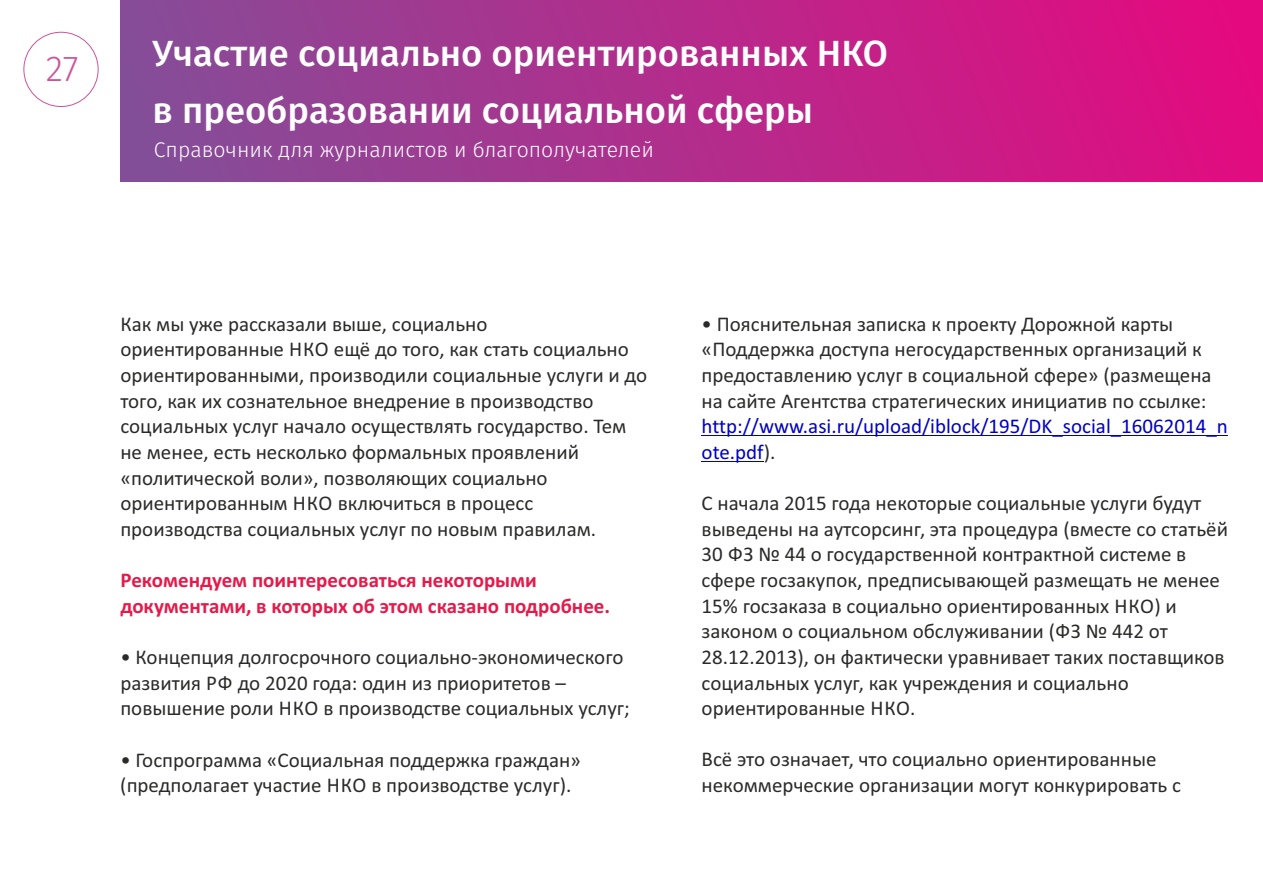
<style>
.page{position:relative;width:1263px;height:893px;background:#fff}
.page>*{position:absolute;margin:0;border:0;box-sizing:border-box;transform-origin:0 0}
.t1{font:500 36.45px/56.4px "Fira Sans";color:#fefefe}
.t2{font:300 36px "Fira Sans";color:#cb5499}
.t3{font:300 21.3px "Fira Sans";color:#fefefe}
.t4{font:21px/25.7px "Calibri";color:#2a2a29}
.t5{font:700 21px/25.7px "Calibri";color:#e51a4b}
.t6{font:21px/25.7px "Calibri";color:#0000c4}
.s1{color:#2a2a29}
</style>
<div class="page">
<div style="left:23px;top:32px;width:76px;height:75px;border:1px solid #cb5499;border-radius:50%"></div>
<hr style="left:702px;top:435px;width:526px;height:1px;background:#0000c4">
<hr style="left:702px;top:461px;width:62px;height:1px;background:#0000c4">
<div style="left:121px;top:0;width:1141px;height:182px;background:linear-gradient(to right,#834e98,#e4097f)"></div>
<h2 class="t2" style="left:46px;top:53px;width:34px">27</h2>
<h1 class="t1" style="left:153px;top:28px;width:737px">Участие социально ориентированных НКО в преобразовании социальной сферы</h1>
<p class="t3" style="left:154px;top:140px;width:501px">Справочник для журналистов и благополучателей</p>
<p class="t4" style="left:120px;top:313px;width:528px">Как мы уже рассказали выше, социально ориентированные НКО ещё до того, как стать социально ориентированными, производили социальные услуги и до того, как их сознательное внедрение в производство социальных услуг начало осуществлять государство. Тем не менее, есть несколько формальных проявлений «политической воли», позволяющих социально ориентированным НКО включиться в процесс производства социальных услуг по новым правилам.</p>
<p class="t5" style="left:120px;top:569px;width:491px">Рекомендуем поинтересоваться некоторыми документами, в которых об этом сказано подробнее.</p>
<p class="t4" style="left:120px;top:646px;width:511px">• Концепция долгосрочного социально-экономического развития РФ до 2020 года: один из приоритетов – повышение роли НКО в производстве социальных услуг;</p>
<p class="t4" style="left:120px;top:748px;width:462px">• Госпрограмма «Социальная поддержка граждан» (предполагает участие НКО в производстве услуг).</p>
<p class="t4" style="left:702px;top:312px;width:512px">• Пояснительная записка к проекту Дорожной карты «Поддержка доступа негосударственных организаций к предоставлению услуг в социальной сфере» (размещена на сайте Агентства стратегических инициатив по ссылке:</p>
<p class="t6" style="left:702px;top:415px;width:528px">http://www.asi.ru/upload/iblock/195/DK_social_16062014_n ote.pdf<span class="s1">).</span></p>
<p class="t4" style="left:702px;top:492px;width:528px">С начала 2015 года некоторые социальные услуги будут выведены на аутсорсинг, эта процедура (вместе со статьёй 30 ФЗ № 44 о государственной контрактной системе в сфере госзакупок, предписывающей размещать не менее 15% госзаказа в социально ориентированных НКО) и законом о социальном обслуживании (ФЗ № 442 от 28.12.2013), он фактически уравнивает таких поставщиков социальных услуг, как учреждения и социально ориентированные НКО.</p>
<p class="t4" style="left:702px;top:748px;width:481px">Всё это означает, что социально ориентированные некоммерческие организации могут конкурировать с</p>
</div>
